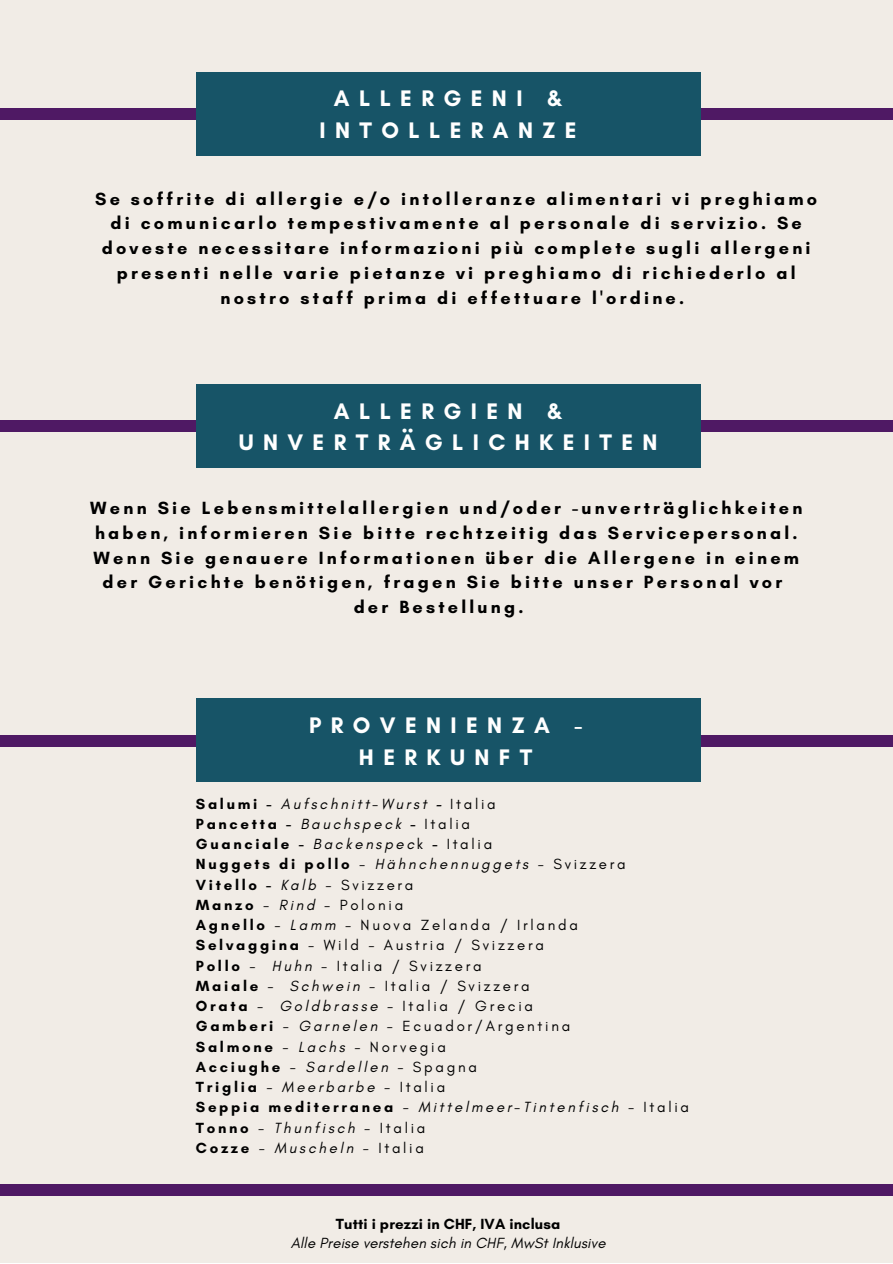
<style>
.page{position:relative;width:893px;height:1264px;background:#fff}
.page>*{position:absolute;margin:0;border:0;box-sizing:border-box;transform-origin:0 0}
.t1{font:700 22.95px/31.7px "Glacial Indifference";letter-spacing:.41em;color:#fff;text-align:center}
.t2{font:700 18px/24.8px "Glacial Indifference";letter-spacing:.18em;color:#000;text-align:center}
.t3{font:15px/20.2px "Glacial Indifference";letter-spacing:.18em;color:#000}
.t4{font:italic 15px "Glacial Indifference";letter-spacing:.01em;color:#000}
.t5{font:700 15px "Glacial Indifference";letter-spacing:.01em;color:#000}
.s1{font-weight:700}
.s2{font-style:italic}
</style>
<div class="page">
<div style="left:0;top:0;width:892px;height:1262px;background:#f1ece6"></div>
<div style="left:0;top:108px;width:892px;height:12px;background:#4f1964"></div>
<div style="left:0;top:1184px;width:892px;height:11px;background:#4f1964"></div>
<div style="left:196px;top:72px;width:504px;height:83px;background:#175467"></div>
<div style="left:0;top:420px;width:892px;height:12px;background:#4f1964"></div>
<div style="left:196px;top:384px;width:504px;height:83px;background:#175467"></div>
<div style="left:0;top:735px;width:892px;height:11px;background:#4f1964"></div>
<div style="left:196px;top:698px;width:504px;height:83px;background:#175467"></div>
<h1 class="t1" style="left:319px;top:82px;width:258px">ALLERGENI &amp;<br>INTOLLERANZE</h1>
<p class="t2" style="left:95px;top:186px;width:723px">Se soffrite di allergie e/o intolleranze alimentari vi preghiamo di comunicarlo tempestivamente al personale di servizio. Se doveste necessitare informazioni più complete sugli allergeni presenti nelle varie pietanze vi preghiamo di richiederlo al nostro staff prima di effettuare l'ordine.</p>
<h1 class="t1" style="left:239px;top:395px;width:420px">ALLERGIEN &amp;<br>UNVERTRÄGLICHKEITEN</h1>
<p class="t2" style="left:90px;top:495px;width:713px">Wenn Sie Lebensmittelallergien und/oder -unverträglichkeiten</p>
<p class="t2" style="left:95px;top:520px;width:704px">haben, informieren Sie bitte rechtzeitig das Servicepersonal.</p>
<p class="t2" style="left:94px;top:545px;width:707px">Wenn Sie genauere Informationen über die Allergene in einem</p>
<p class="t2" style="left:103px;top:569px;width:681px">der Gerichte benötigen, fragen Sie bitte unser Personal vor</p>
<p class="t2" style="left:353px;top:594px;width:171px">der Bestellung.</p>
<h1 class="t1" style="left:309px;top:709px;width:274px">PROVENIENZA -<br>HERKUNFT</h1>
<p class="t3" style="left:196px;top:793px;width:494px"><span class="s1">Salumi -</span> <span class="s2">Aufschnitt-Wurst</span> <span class="s1">-</span> Italia<br><span class="s1">Pancetta -</span> <span class="s2">Bauchspeck</span> <span class="s1">-</span> Italia<br><span class="s1">Guanciale -</span> <span class="s2">Backenspec</span>k <span class="s1">-</span> Italia<br><span class="s1">Nuggets di pollo</span> - <span class="s2">Hähnchennuggets</span> - Svizzera <span class="s1">Vitello -</span> <span class="s2">Kalb</span> - Svizzera<br><span class="s1">Manzo</span> - <span class="s2">Rind</span> - Polonia<br><span class="s1">Agnello</span> - <span class="s2">Lamm</span> - Nuova Zelanda / Irlanda<br><span class="s1">Selvaggina</span> - Wild - Austria / Svizzera<br><span class="s1">Pollo</span> - <span class="s2">Huhn</span> - Italia / Svizzera<br><span class="s1">Maiale</span> - <span class="s2">Schwein</span> - Italia / Svizzera<br><span class="s1">Orata</span> - <span class="s2">Goldbrasse</span> - Italia / Grecia<br><span class="s1">Gamberi</span> - <span class="s2">Garnelen</span> - Ecuador/Argentina<br><span class="s1">Salmone</span> - <span class="s2">Lachs</span> - Norvegia<br><span class="s1">Acciughe</span> - <span class="s2">Sardellen</span> - Spagna<br><span class="s1">Triglia</span> - <span class="s2">Meerbarbe</span> - Italia<br><span class="s1">Seppia mediterranea</span> - <span class="s2">Mittelmeer-Tintenfisch -</span> Italia <span class="s1">Tonno</span> - <span class="s2">Thunfisch</span> - Italia<br><span class="s1">Cozze</span> - <span class="s2">Muscheln -</span> Italia</p>
<p class="t5" style="left:336px;top:1214px;width:226px">Tutti i prezzi in CHF, IVA inclusa</p>
<p class="t4" style="left:291px;top:1233px;width:316px">Alle Preise verstehen sich in CHF, MwSt Inklusive</p>
</div>
